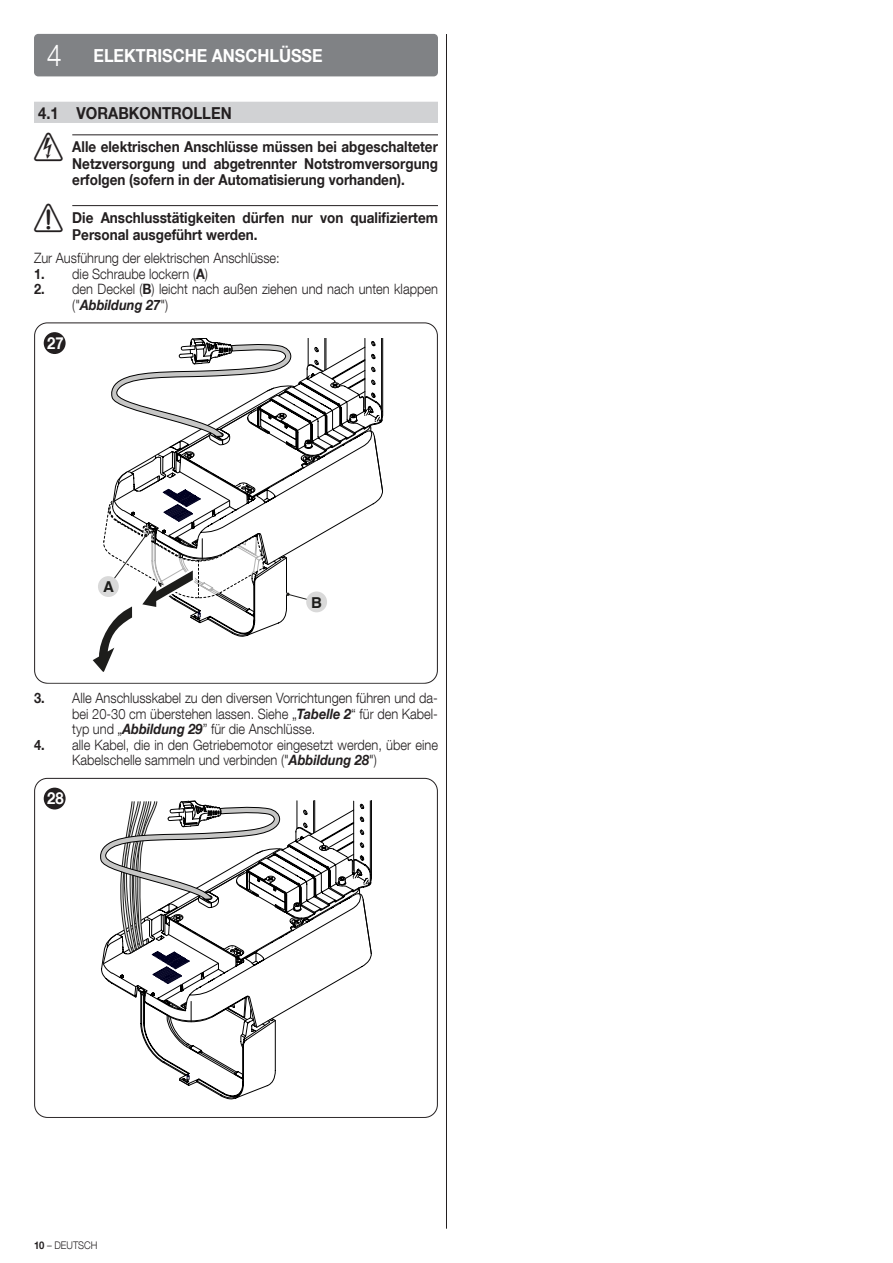
<style>
.page{position:relative;width:893px;height:1263px;background:#fff}
.page>*{position:absolute;margin:0;border:0;box-sizing:border-box;transform-origin:0 0}
.t1{font:700 18px "Helvetica Neue LT Com";color:#fff;scale:.9 1}
.t2{font:700 16.5px "Helvetica Neue LT Com";color:#231f20;scale:.9 1}
.t3{font:700 16.5px "Helvetica Neue LT Com";color:#fff;scale:.9 1}
.t4{font:700 15px/16.5px "Helvetica Neue LT Com";color:#231f20;text-align:justify;scale:.9 1}
.t5{font:700 15px "Helvetica";color:#1d1d1b}
.t6{font:300 14.25px/15.5px "Helvetica Neue LT Com";color:#231f20;scale:.9 1}
.t7{font:300 10.5px "Helvetica Neue LT Com";color:#231f20;scale:.9 1}
.s1{font-weight:300;font-size:30px}
.s2{font-family:"NICE Simboli";font-weight:400;font-size:28.5px}
.s3{font-weight:700}
.s4{font-weight:700;font-style:italic}
</style>
<div class="page">
<div style="left:34px;top:103px;width:404px;height:20px;background:#d1d2d4"></div>
<div style="left:34px;top:102px;width:404px;height:19px;background:#d1d2d4"></div>
<hr style="left:72px;top:134px;width:366px;height:1px;background:#231f20">
<hr style="left:72px;top:205px;width:366px;height:1px;background:#231f20">
<div style="left:34px;top:34px;width:404px;height:42px;background:#808285;border-radius:4px"></div>
<div style="left:34px;top:322px;width:404px;height:362px;border:1px solid #231f20;border-radius:13px"></div>
<svg style="left:92px;top:339px;width:291px;height:331px"></svg>
<div style="left:306px;top:591px;width:21px;height:21px;background:#d9d9d9;border-radius:50%"></div>
<div style="left:37px;top:327px;width:398px;height:355px;border:11px solid #fff;border-radius:7px"></div>
<div style="left:44px;top:332px;width:22px;height:22px;background:#231f20;border-radius:50%"></div>
<svg style="left:100px;top:800px;width:272px;height:299px"></svg>
<div style="left:37px;top:783px;width:398px;height:334px;border:11px solid #fff;border-radius:7px"></div>
<div style="left:44px;top:788px;width:22px;height:21px;background:#231f20;border-radius:50%"></div>
<hr style="left:446px;top:34px;width:1px;height:1195px;background:#231f20">
<p class="t1" style="left:47px;top:44px;width:308px"><span class="s1">4</span> ELEKTRISCHE ANSCHLÜSSE</p>
<p class="t2" style="left:38px;top:102px;width:216px">4.1 VORABKONTROLLEN</p>
<p class="t4" style="left:72px;top:138px;width:408px;text-indent:-38px"><span class="s2">f</span> Alle elektrischen Anschlüsse müssen bei abgeschalteter Netzversorgung und abgetrennter Notstromversorgung erfolgen (sofern in der Automatisierung vorhanden).</p>
<p class="t4" style="left:72px;top:209px;width:408px;text-indent:-38px"><span class="s2">a</span> Die Anschlusstätigkeiten dürfen nur von qualifiziertem<br>Personal ausgeführt werden.</p>
<p class="t6" style="left:34px;top:250px;width:275px">Zur Ausführung der elektrischen Anschlüsse:</p>
<p class="t6" style="left:34px;top:266px;width:195px"><span class="s3">1.</span> die Schraube lockern (<span class="s3">A</span>)</p>
<p class="t6" style="left:72px;top:281px;width:408px;text-indent:-38px"><span class="s3">2.</span> den Deckel (<span class="s3">B</span>) leicht nach außen ziehen und nach unten klappen ("<span class="s4">Abbildung 27</span>")</p>
<p class="t3" style="left:47px;top:332px;width:20px">27</p>
<p class="t5" style="left:103px;top:575px;width:12px">A</p>
<p class="t5" style="left:311px;top:590px;width:12px">B</p>
<p class="t6" style="left:72px;top:690px;width:408px;text-align:justify;text-indent:-38px"><span class="s3">3.</span> Alle Anschlusskabel zu den diversen Vorrichtungen führen und da&shy;bei 20-30 cm überstehen lassen. Siehe „<span class="s4">Tabelle 2</span>“ für den Kabel&shy;typ und „<span class="s4">Abbildung 29</span>” für die Anschlüsse.</p>
<p class="t6" style="left:72px;top:737px;width:408px;text-indent:-38px"><span class="s3">4.</span> alle Kabel, die in den Getriebemotor eingesetzt werden, über eine<br>Kabelschelle sammeln und verbinden ("<span class="s4">Abbildung 28</span>")</p>
<p class="t3" style="left:47px;top:788px;width:20px">28</p>
<p class="t7" style="left:34px;top:1239px;width:72px"><span class="s3">10</span> – DEUTSCH</p>
</div>
